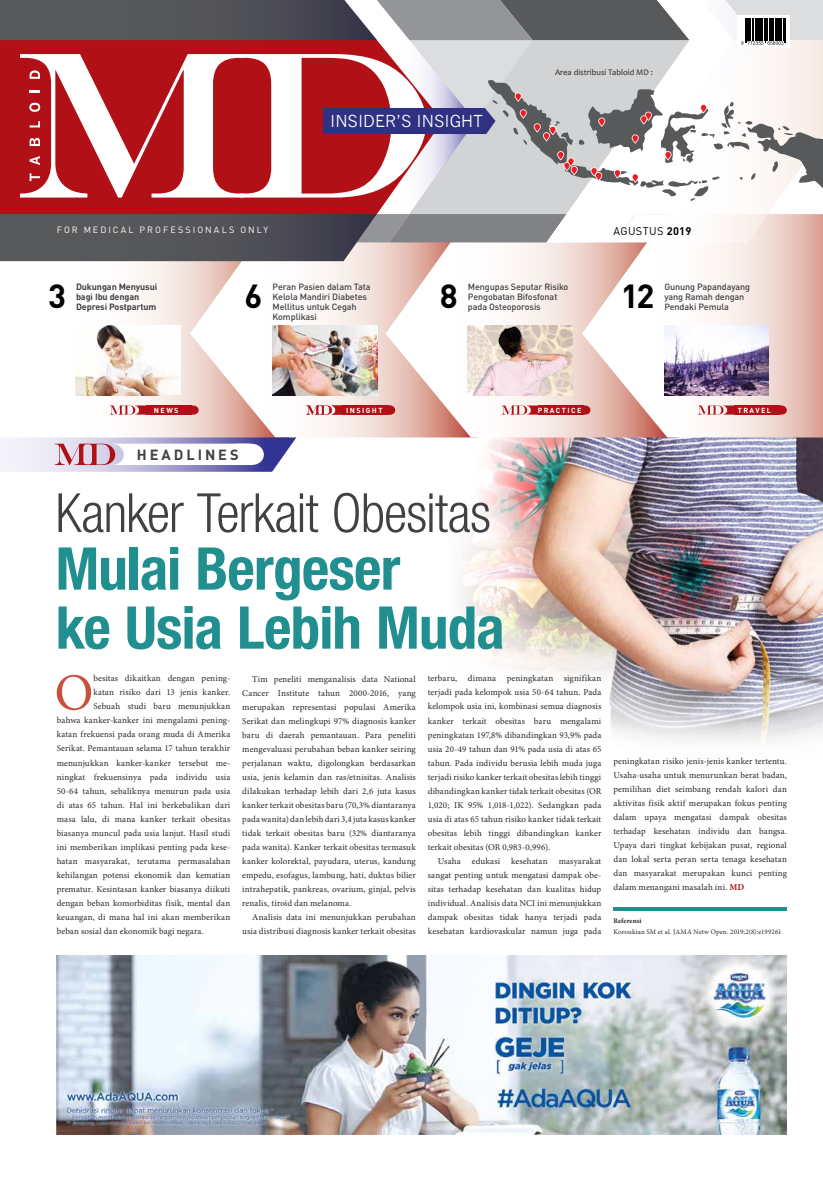
<style>
.page{position:relative;width:823px;height:1191px;background:#fff}
.page>*{position:absolute;margin:0;border:0;box-sizing:border-box;transform-origin:0 0}
.t1{font:700 condensed 59px/59px "Helvetica Neue LT Std";letter-spacing:-.015em;color:#218f90}
.t2{font:300 condensed 54px "Helvetica Neue LT Std";letter-spacing:-.02em;color:#414042}
.t3{font:52.1px "Minion Pro";color:#c8513c}
.t4{font:700 33px "DIN Pro";color:#000}
.t5{font:16.1px "News Gothic";color:#fff}
.t6{font:700 14.6px "DIN Pro";letter-spacing:.2em;color:#414042}
.t7{font:11px "DIN Pro";letter-spacing:.035em;color:#000}
.t8{font:9px/14px "Minion Pro";letter-spacing:.015em;color:#292829;text-align:justify}
.t9{font:500 9px/10px "DIN Pro";letter-spacing:-.01em;color:#414042}
.t10{font:700 9px/10px "DIN Pro";letter-spacing:-.01em;color:#414042}
.t11{font:9px "DIN Pro";letter-spacing:.22em;color:#fff}
.t12{font:8.5px "Candara";color:#292829}
.t13{font:700 7.3px "DIN Pro";letter-spacing:.2em;color:#fff}
.t14{font:7px "Minion Pro";letter-spacing:.02em;color:#292829}
.t15{font:700 7px "Minion Pro";letter-spacing:.01em;color:#292829}
.s1{font-weight:700}
.s2{font-weight:700;color:#b11116}
</style>
<div class="page">
<img style="left:441px;top:437px;width:381px;height:305px">
<svg style="left:0;top:261px;width:190px;height:176px"></svg>
<svg style="left:190px;top:261px;width:195px;height:176px"></svg>
<svg style="left:385px;top:242px;width:196px;height:195px"></svg>
<svg style="left:581px;top:242px;width:241px;height:195px"></svg>
<svg style="left:0;top:437px;width:296px;height:35px"></svg>
<svg style="left:0;top:0;width:442px;height:261px;background:#6c6769"></svg>
<div style="left:0;top:40px;width:20px;height:174px;background:#b11116"></div>
<img style="left:57px;top:955px;width:729px;height:179px">
<svg style="left:20px;top:0;width:802px;height:242px"></svg>
<div style="left:146px;top:405px;width:46px;height:9px;background:#b11116"></div>
<svg style="left:109px;top:405px;width:37px;height:9px"></svg>
<svg style="left:192px;top:405px;width:6px;height:9px"></svg>
<div style="left:342px;top:405px;width:46px;height:9px;background:#b11116"></div>
<svg style="left:306px;top:405px;width:36px;height:9px"></svg>
<svg style="left:388px;top:405px;width:7px;height:9px"></svg>
<hr style="left:613px;top:907px;width:173px;height:4px;background:#218f90">
<div style="left:733px;top:405px;width:46px;height:9px;background:#b11116"></div>
<svg style="left:697px;top:405px;width:37px;height:9px"></svg>
<svg style="left:779px;top:405px;width:7px;height:9px"></svg>
<div style="left:537px;top:405px;width:46px;height:9px;background:#b11116"></div>
<svg style="left:501px;top:405px;width:37px;height:9px"></svg>
<svg style="left:583px;top:405px;width:7px;height:9px"></svg>
<img style="left:76px;top:326px;width:104px;height:69px">
<img style="left:272px;top:326px;width:105px;height:69px">
<img style="left:467px;top:326px;width:105px;height:69px">
<img style="left:664px;top:326px;width:104px;height:69px">
<p class="t11" style="left:57px;top:224px;width:213px">FOR MEDICAL PROFESSIONALS ONLY</p>
<h3 class="t5" style="left:330px;top:112px;width:154px">INSIDER’S INSIGHT</h3>
<p class="t12" style="left:554px;top:67px;width:99px">Area distribusi Tabloid MD :</p>
<p class="t7" style="left:613px;top:223px;width:79px">AGUSTUS <span class="s1">2019</span></p>
<h3 class="t4" style="left:48px;top:268px;width:19px">3</h3>
<p class="t10" style="left:76px;top:281px;width:83px">Dukungan Menyusui bagi Ibu dengan<br>Depresi Postpartum</p>
<h3 class="t4" style="left:244px;top:268px;width:19px">6</h3>
<p class="t9" style="left:272px;top:281px;width:99px">Peran Pasien dalam Tata<br>Kelola Mandiri Diabetes<br>Mellitus untuk Cegah<br>Komplikasi</p>
<h3 class="t4" style="left:439px;top:268px;width:19px">8</h3>
<p class="t9" style="left:467px;top:281px;width:102px">Mengupas Seputar Risiko<br>Pengobatan Bifosfonat pada Osteoporosis</p>
<h3 class="t4" style="left:620px;top:268px;width:35px">12</h3>
<p class="t9" style="left:664px;top:281px;width:87px">Gunung Papandayang yang Ramah dengan</p>
<p class="t9" style="left:664px;top:301px;width:66px">Pendaki Pemula</p>
<p class="t13" style="left:154px;top:404px;width:26px">NEWS</p>
<p class="t13" style="left:346px;top:404px;width:38px">INSIGHT</p>
<p class="t13" style="left:348px;top:404px;width:30px">EVENT</p>
<p class="t13" style="left:537px;top:404px;width:45px">PRACTICE</p>
<p class="t13" style="left:737px;top:404px;width:35px">TRAVEL</p>
<h3 class="t6" style="left:137px;top:442px;width:103px">HEADLINES</h3>
<h2 class="t2" style="left:55px;top:482px;width:437px">Kanker Terkait Obesitas</h2>
<h1 class="t1" style="left:55px;top:538px;width:450px">Mulai Bergeser<br>ke Usia Lebih Muda</h1>
<h3 class="t3" style="left:54px;top:658px;width:40px">O</h3>
<p class="t8" style="left:93px;top:671px;width:138px">besitas dikaitkan dengan pening-</p>
<p class="t8" style="left:93px;top:685px;width:138px">katan risiko dari 13 jenis kanker.</p>
<p class="t8" style="left:93px;top:699px;width:138px">Sebuah studi baru menunjukkan</p>
<p class="t8" style="left:57px;top:713px;width:175px">bahwa kanker-kanker ini mengalami pening-</p>
<p class="t8" style="left:57px;top:727px;width:175px">katan frekuensi pada orang muda di Amerika</p>
<p class="t8" style="left:57px;top:741px;width:175px">Serikat. Pemantauan selama 17 tahun terakhir</p>
<p class="t8" style="left:57px;top:755px;width:175px">menunjukkan kanker-kanker tersebut me-</p>
<p class="t8" style="left:57px;top:769px;width:175px">ningkat frekuensinya pada individu usia</p>
<p class="t8" style="left:57px;top:783px;width:175px">50-64 tahun, sebaliknya menurun pada usia</p>
<p class="t8" style="left:57px;top:797px;width:175px">di atas 65 tahun. Hal ini berkebalikan dari</p>
<p class="t8" style="left:57px;top:811px;width:175px">masa lalu, di mana kanker terkait obesitas</p>
<p class="t8" style="left:57px;top:825px;width:175px">biasanya muncul pada usia lanjut. Hasil studi</p>
<p class="t8" style="left:57px;top:839px;width:175px">ini memberikan implikasi penting pada kese-</p>
<p class="t8" style="left:57px;top:853px;width:175px">hatan masyarakat, terutama permasalahan</p>
<p class="t8" style="left:57px;top:867px;width:175px">kehilangan potensi ekonomik dan kematian</p>
<p class="t8" style="left:57px;top:881px;width:175px">prematur. Kesintasan kanker biasanya diikuti</p>
<p class="t8" style="left:57px;top:895px;width:175px">dengan beban komorbiditas fisik, mental dan</p>
<p class="t8" style="left:57px;top:909px;width:175px">keuangan, di mana hal ini akan memberikan</p>
<p class="t8" style="left:57px;top:923px;width:148px">beban sosial dan ekonomik bagi negara.</p>
<p class="t8" style="left:242px;top:671px;width:175px;text-indent:10px">Tim peneliti menganalisis data National Cancer Institute tahun 2000-2016, yang merupakan representasi populasi Amerika Serikat dan melingkupi 97% diagnosis kanker baru di daerah pemantauan. Para peneliti mengevaluasi perubahan beban kanker seiring perjalanan waktu, digolongkan berdasarkan usia, jenis kelamin dan ras/etnisitas. Analisis dilakukan terhadap lebih dari 2,6 juta kasus kanker terkait obesitas baru (70,3% diantaranya pada wanita) dan lebih dari 3,4 juta kasus kanker tidak terkait obesitas baru (32% diantaranya pada wanita). Kanker terkait obesitas termasuk kanker kolorektal, payudara, uterus, kandung empedu, esofagus, lambung, hati, duktus bilier intrahepatik, pankreas, ovarium, ginjal, pelvis renalis, tiroid dan melanoma.</p>
<p class="t8" style="left:242px;top:909px;width:175px;text-align:right">Analisis data ini menunjukkan perubahan usia distribusi diagnosis kanker terkait obesitas</p>
<p class="t8" style="left:427px;top:671px;width:175px">terbaru, dimana peningkatan signifikan terjadi pada kelompok usia 50-64 tahun. Pada kelompok usia ini, kombinasi semua diagnosis kanker terkait obesitas baru mengalami peningkatan 197,8% dibandingkan 93,9% pada usia 20-49 tahun dan 91% pada usia di atas 65 tahun. Pada individu berusia lebih muda juga terjadi risiko kanker terkait obesitas lebih tinggi dibandingkan kanker tidak terkait obesitas (OR 1,020; IK 95% 1,018-1,022). Sedangkan pada usia di atas 65 tahun risiko kanker tidak terkait obesitas lebih tinggi dibandingkan kanker terkait obesitas (OR 0,983-0,996).</p>
<p class="t8" style="left:427px;top:853px;width:175px;text-indent:10px">Usaha edukasi kesehatan masyarakat sangat penting untuk mengatasi dampak obe&shy;sitas terhadap kesehatan dan kualitas hidup individual. Analisis data NCI ini menunjukkan dampak obesitas tidak hanya terjadi pada kesehatan kardiovaskular namun juga pada</p>
<p class="t8" style="left:613px;top:754px;width:175px">peningkatan risiko jenis-jenis kanker tertentu.<br>Usaha-usaha untuk menurunkan berat badan, pemilihan diet seimbang rendah kalori dan aktivitas fisik aktif merupakan fokus penting dalam upaya mengatasi dampak obesitas terhadap kesehatan individu dan bangsa.<br>Upaya dari tingkat kebijakan pusat, regional dan lokal serta peran serta tenaga kesehatan dan masyarakat merupakan kunci penting dalam menangani masalah ini. <span class="s2">MD</span></p>
<p class="t15" style="left:613px;top:915px;width:30px">Referensi</p>
<p class="t14" style="left:613px;top:926px;width:169px">Koroukian SM et al. JAMA Netw Open. 2019;2(8):e199261</p>
</div>
